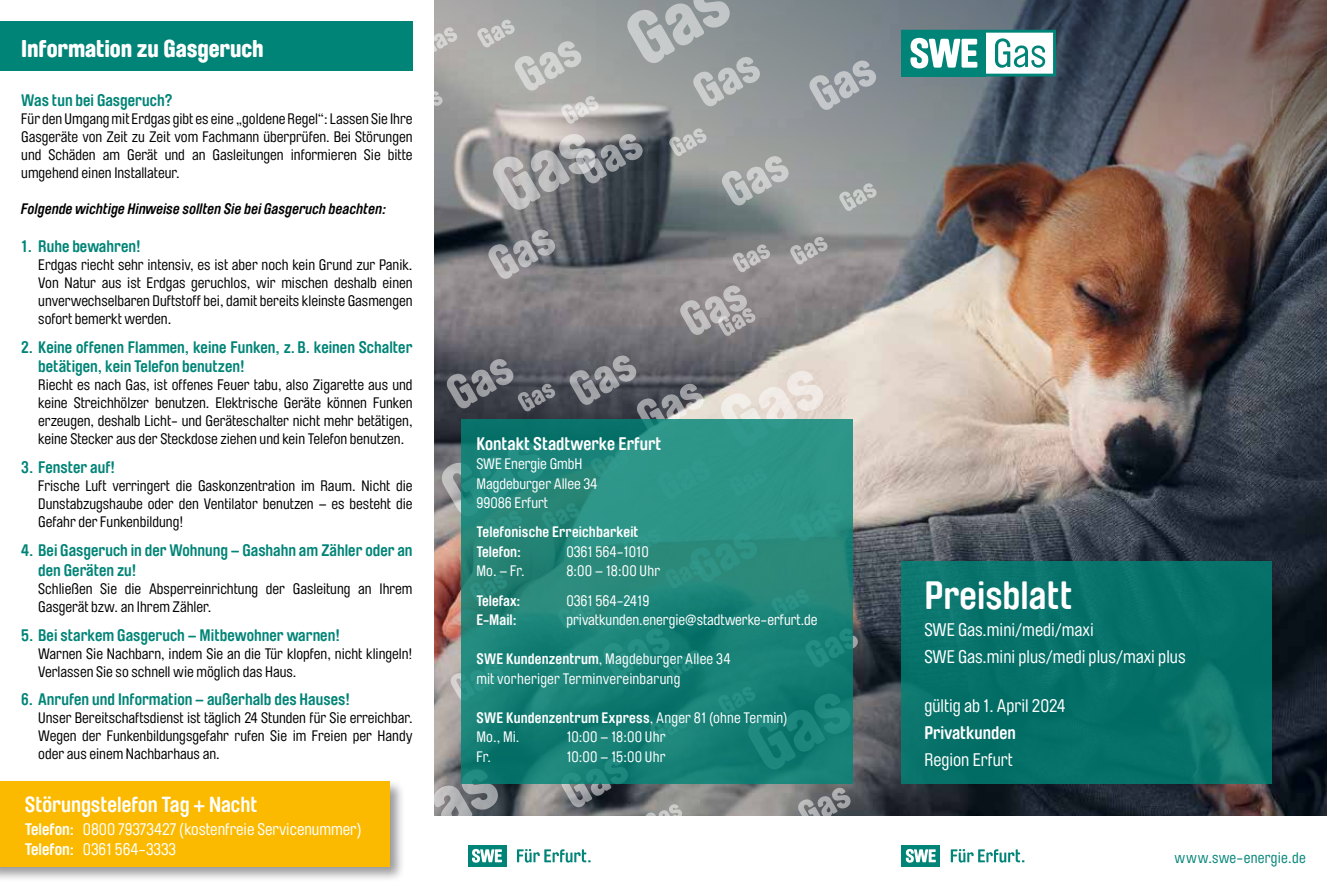
<style>
.page{position:relative;width:1327px;height:893px;background:#fff}
.page>*{position:absolute;margin:0;border:0;box-sizing:border-box;transform-origin:0 0}
.t1{font:700 39px "Brauer Neue Std";color:#fff}
.t2{font:900 24px "Brauer Neue Std";letter-spacing:-.005em;color:#fff}
.t3{font:700 21.6px "Brauer Neue Std";color:#fff}
.t4{font:18px/27px "Brauer Neue Std";color:#fff}
.t5{font:700 18px "Brauer Neue Std";color:#fff}
.t6{font:700 16.5px/19.8px "Brauer Neue Std";color:#008477}
.t7{font:16.5px/20px "Brauer Neue Std";color:#fff}
.t8{font:15px/18px "Brauer Neue Std";color:#000;text-align:justify}
.t9{font:15px/19.5px "Brauer Neue Std";color:#fff}
.t10{font:italic 700 15px "Brauer Neue Std";color:#000}
.t11{font:700 15px/19.5px "Brauer Neue Std";letter-spacing:.005em;color:#fff}
.t12{font:15px "Brauer Neue Std";letter-spacing:.02em;color:#008477}
.s1{font-weight:700}
</style>
<div class="page">
<img style="left:859px;top:460px;width:468px;height:356px">
<img style="left:434px;top:0;width:893px;height:460px">
<div style="left:901px;top:561px;width:371px;height:223px;background:#067169"></div>
<svg style="left:901px;top:30px;width:155px;height:47px"></svg>
<svg style="left:732px;top:244px;width:39px;height:29px"></svg>
<svg style="left:434px;top:27px;width:24px;height:29px"></svg>
<svg style="left:487px;top:228px;width:69px;height:52px;background:#86868a"></svg>
<svg style="left:720px;top:155px;width:70px;height:52px;background:#a6a9a9"></svg>
<svg style="left:789px;top:236px;width:39px;height:29px"></svg>
<svg style="left:678px;top:284px;width:78px;height:53px;background:#9f9b9d"></svg>
<svg style="left:434px;top:91px;width:9px;height:29px"></svg>
<svg style="left:490px;top:132px;width:154px;height:80px;background:#88898c"></svg>
<svg style="left:625px;top:0;width:136px;height:108px;background:#a1a6a6"></svg>
<svg style="left:808px;top:59px;width:69px;height:52px;background:#9ca2a6"></svg>
<svg style="left:838px;top:183px;width:39px;height:29px"></svg>
<svg style="left:476px;top:19px;width:123px;height:106px;background:#b1b2af"></svg>
<svg style="left:668px;top:128px;width:39px;height:29px"></svg>
<div style="left:468px;top:845px;width:38px;height:21px;background:#008477"></div>
<svg style="left:434px;top:354px;width:425px;height:509px"></svg>
<div style="left:901px;top:845px;width:39px;height:21px;background:#008477"></div>
<svg style="left:906px;top:849px;width:30px;height:14px"></svg>
<svg style="left:951px;top:849px;width:73px;height:14px"></svg>
<div style="left:0;top:21px;width:412px;height:50px;background:#008477"></div>
<div style="left:0;top:779px;width:406px;height:103px;background:#000;opacity:.4"></div>
<div style="left:0;top:781px;width:390px;height:85px;background:#fbba00"></div>
<svg style="left:461px;top:419px;width:392px;height:365px;background:#1f867a"></svg>
<h2 class="t2" style="left:21px;top:35px;width:244px">Information zu Gasgeruch</h2>
<p class="t6" style="left:21px;top:90px;width:153px">Was tun bei Gasgeruch?</p>
<p class="t8" style="left:21px;top:110px;width:393px">Für den Umgang mit Erdgas gibt es eine „goldene Regel“: Lassen Sie Ihre Gasgeräte von Zeit zu Zeit vom Fachmann überprüfen. Bei Störungen und Schäden am Gerät und an Gasleitungen informieren Sie bitte umgehend einen Installateur.</p>
<p class="t10" style="left:21px;top:200px;width:367px">Folgende wichtige Hinweise sollten Sie bei Gasgeruch beachten:</p>
<p class="t6" style="left:21px;top:236px;width:121px">1. Ruhe bewahren!</p>
<p class="t8" style="left:38px;top:256px;width:376px">Erdgas riecht sehr intensiv, es ist aber noch kein Grund zur Panik.<br>Von Natur aus ist Erdgas geruchlos, wir mischen deshalb einen unverwechselbaren Duftstoff bei, damit bereits kleinste Gasmengen sofort bemerkt werden.</p>
<p class="t6" style="left:38px;top:337px;width:376px;text-indent:-17px">2. Keine offenen Flammen, keine Funken, z.B. keinen Schalter betätigen, kein Telefon benutzen!</p>
<p class="t8" style="left:38px;top:376px;width:376px">Riecht es nach Gas, ist offenes Feuer tabu, also Zigarette aus und keine Streichhölzer benutzen. Elektrische Geräte können Funken erzeugen, deshalb Licht- und Geräteschalter nicht mehr betätigen, keine Stecker aus der Steckdose ziehen und kein Telefon benutzen.</p>
<p class="t6" style="left:21px;top:458px;width:95px">3. Fenster auf!</p>
<p class="t8" style="left:38px;top:477px;width:376px">Frische Luft verringert die Gaskonzentration im Raum. Nicht die Dunstabzugshaube oder den Ventilator benutzen – es besteht die Gefahr der Funkenbildung!</p>
<p class="t6" style="left:38px;top:540px;width:376px;text-indent:-17px">4. Bei Gasgeruch in der Wohnung – Gashahn am Zähler oder an den Geräten zu!</p>
<p class="t8" style="left:38px;top:580px;width:376px">Schließen Sie die Absperreinrichtung der Gasleitung an Ihrem<br>Gasgerät bzw. an Ihrem Zähler.</p>
<p class="t6" style="left:21px;top:625px;width:320px">5. Bei starkem Gasgeruch – Mitbewohner warnen!</p>
<p class="t8" style="left:38px;top:644px;width:376px">Warnen Sie Nachbarn, indem Sie an die Tür klopfen, nicht klingeln!<br>Verlassen Sie so schnell wie möglich das Haus.</p>
<p class="t6" style="left:21px;top:690px;width:330px">6. Anrufen und Information – außerhalb des Hauses!</p>
<p class="t8" style="left:38px;top:709px;width:376px">Unser Bereitschaftsdienst ist täglich 24 Stunden für Sie erreichbar.<br>Wegen der Funkenbildungsgefahr rufen Sie im Freien per Handy oder aus einem Nachbarhaus an.</p>
<h3 class="t3" style="left:25px;top:792px;width:234px">Störungstelefon Tag + Nacht</h3>
<p class="t7" style="left:25px;top:819px;width:338px"><span class="s1">Telefon:</span> 0800 79373427 (kostenfreie Servicenummer)<br><span class="s1">Telefon:</span> 0361 564-3333</p>
<p class="t5" style="left:476px;top:433px;width:187px">Kontakt Stadtwerke Erfurt</p>
<p class="t9" style="left:476px;top:454px;width:123px">SWE Energie GmbH<br>Magdeburger Allee 34<br>99086 Erfurt</p>
<p class="t11" style="left:476px;top:522px;width:164px">Telefonische Erreichbarkeit<br>Telefon:</p>
<p class="t9" style="left:566px;top:542px;width:84px">0361 564-1010</p>
<p class="t9" style="left:476px;top:561px;width:50px">Mo. – Fr.</p>
<p class="t9" style="left:566px;top:561px;width:95px">8:00 – 18:00 Uhr</p>
<p class="t11" style="left:476px;top:591px;width:46px">Telefax:</p>
<p class="t9" style="left:566px;top:591px;width:84px">0361 564-2419</p>
<p class="t11" style="left:476px;top:610px;width:42px">E-Mail:</p>
<p class="t9" style="left:566px;top:610px;width:253px">privatkunden.energie@stadtwerke-erfurt.de</p>
<p class="t9" style="left:476px;top:649px;width:256px"><span class="s1">SWE Kundenzentrum</span>, Magdeburger Allee 34 mit vorheriger Terminvereinbarung</p>
<p class="t9" style="left:476px;top:708px;width:313px"><span class="s1">SWE Kundenzentrum Express</span>, Anger 81 (ohne Termin)<br>Mo., Mi.</p>
<p class="t9" style="left:566px;top:727px;width:101px">10:00 – 18:00 Uhr</p>
<p class="t9" style="left:476px;top:747px;width:16px">Fr.</p>
<p class="t9" style="left:566px;top:747px;width:101px">10:00 – 15:00 Uhr</p>
<h1 class="t1" style="left:924px;top:574px;width:150px">Preisblatt</h1>
<p class="t4" style="left:924px;top:617px;width:263px">SWE Gas.mini/medi/maxi<br>SWE Gas.mini plus/medi plus/maxi plus</p>
<p class="t4" style="left:924px;top:692px;width:143px">gültig ab 1. April 2024</p>
<p class="t5" style="left:924px;top:722px;width:93px">Privatkunden</p>
<p class="t4" style="left:924px;top:746px;width:90px">Region Erfurt</p>
<p class="t12" style="left:1174px;top:850px;width:133px">www.swe-energie.de</p>
</div>
